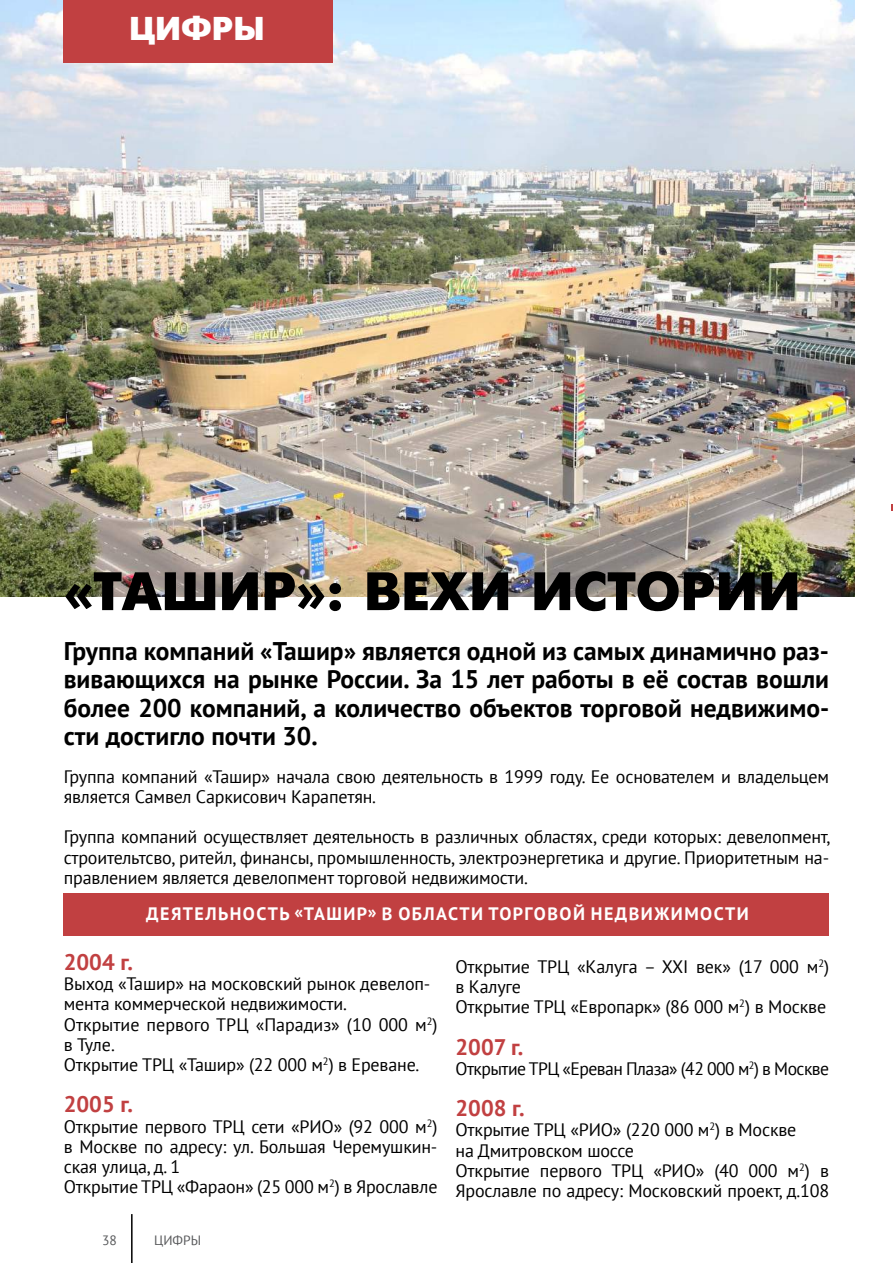
<style>
.page{position:relative;width:893px;height:1263px;background:#fff}
.page>*{position:absolute;margin:0;border:0;box-sizing:border-box;transform-origin:0 0}
.t1{font:700 54px "Futuris";color:#000}
.t2{font:700 33px "Futuris";color:#fff}
.t3{font:700 25.5px/28.5px "PT Sans";color:#000;text-align:justify}
.t4{font:700 22.5px "PT Sans";color:#c14041}
.t5{font:18px/20.2px "PT Sans";letter-spacing:-.01em;color:#000}
.t6{font:700 18px "PT Sans";letter-spacing:.08em;color:#fff}
.t7{font:18px "PT Sans";letter-spacing:-.03em;color:#000}
.t8{font:13.5px "PT Sans";color:#58595b}
</style>
<div class="page">
<hr style="left:131px;top:1214px;width:2px;height:49px;background:#000">
<img style="left:0;top:0;width:855px;height:596px">
<div style="left:64px;top:0;width:269px;height:63px;background:#c14041"></div>
<div style="left:64px;top:893px;width:765px;height:42px;background:#c14041"></div>
<h2 class="t2" style="left:129px;top:10px;width:133px">ЦИФРЫ</h2>
<h1 class="t1" style="left:64px;top:561px;width:506px">«Ташир»: Вехи истории</h1>
<h3 class="t3" style="left:64px;top:636px;width:767px">Группа компаний «Ташир» является одной из самых динамично раз&shy;вивающихся на рынке России. За 15 лет работы в её состав вошли более 200 компаний, а количество объектов торговой недвижимо&shy;сти достигло почти 30.</h3>
<p class="t5" style="left:64px;top:766px;width:767px">Группа компаний «Ташир» начала свою деятельность в 1999 году. Ее основателем и владельцем является Самвел Саркисович Карапетян.</p>
<p class="t5" style="left:64px;top:826px;width:768px;text-align:justify">Группа компаний осуществляет деятельность в различных областях, среди которых: девелопмент, строительтсво, ритейл, финансы, промышленность, электроэнергетика и другие. Приоритетным на&shy;правлением является девелопмент торговой недвижимости.</p>
<p class="t6" style="left:146px;top:901px;width:109px">Деятельност</p>
<p class="t6" style="left:279px;top:901px;width:222px">ь «Ташир» в области тор</p>
<p class="t6" style="left:525px;top:901px;width:174px">говой недвижимост</p>
<p class="t6" style="left:737px;top:901px;width:13px">и</p>
<p class="t4" style="left:64px;top:947px;width:71px">2004 г.</p>
<p class="t5" style="left:64px;top:973px;width:375px">Выход «Ташир» на московский рынок девелоп&shy;мента коммерческой недвижимости.<br>Открытие первого ТРЦ «Парадиз» (10 000 м<sup>2</sup>) в Туле.<br>Открытие ТРЦ «Ташир» (22 000 м<sup>2</sup>) в Ереване.</p>
<p class="t4" style="left:64px;top:1090px;width:71px">2005 г.</p>
<p class="t5" style="left:64px;top:1116px;width:375px">Открытие первого ТРЦ сети «РИО» (92 000 м<sup>2</sup>) в Москве по адресу: ул. Большая Черемушкин&shy;ская улица, д. 1<br>Открытие ТРЦ «Фараон» (25 000 м<sup>2</sup>) в Ярославле</p>
<p class="t8" style="left:102px;top:1231px;width:16px">38</p>
<p class="t8" style="left:154px;top:1231px;width:48px">ЦИФРЫ</p>
<p class="t5" style="left:455px;top:956px;width:375px">Открытие ТРЦ «Калуга – XXI век» (17 000 м<sup>2</sup>) в Калуге<br>Открытие ТРЦ «Европарк» (86 000 м<sup>2</sup>) в Москве</p>
<p class="t4" style="left:455px;top:1032px;width:69px">2007 г.</p>
<p class="t7" style="left:455px;top:1057px;width:375px">Открытие ТРЦ «Ереван Плаза» (42 000 м<sup>2</sup>) в Москве</p>
<p class="t4" style="left:455px;top:1093px;width:71px">2008 г.</p>
<p class="t5" style="left:455px;top:1119px;width:375px">Открытие ТРЦ «РИО» (220 000 м<sup>2</sup>) в Москве<br>на Дмитровском шоссе<br>Открытие первого ТРЦ «РИО» (40 000 м<sup>2</sup>) в Ярославле по адресу: Московский проект, д.108</p>
</div>
